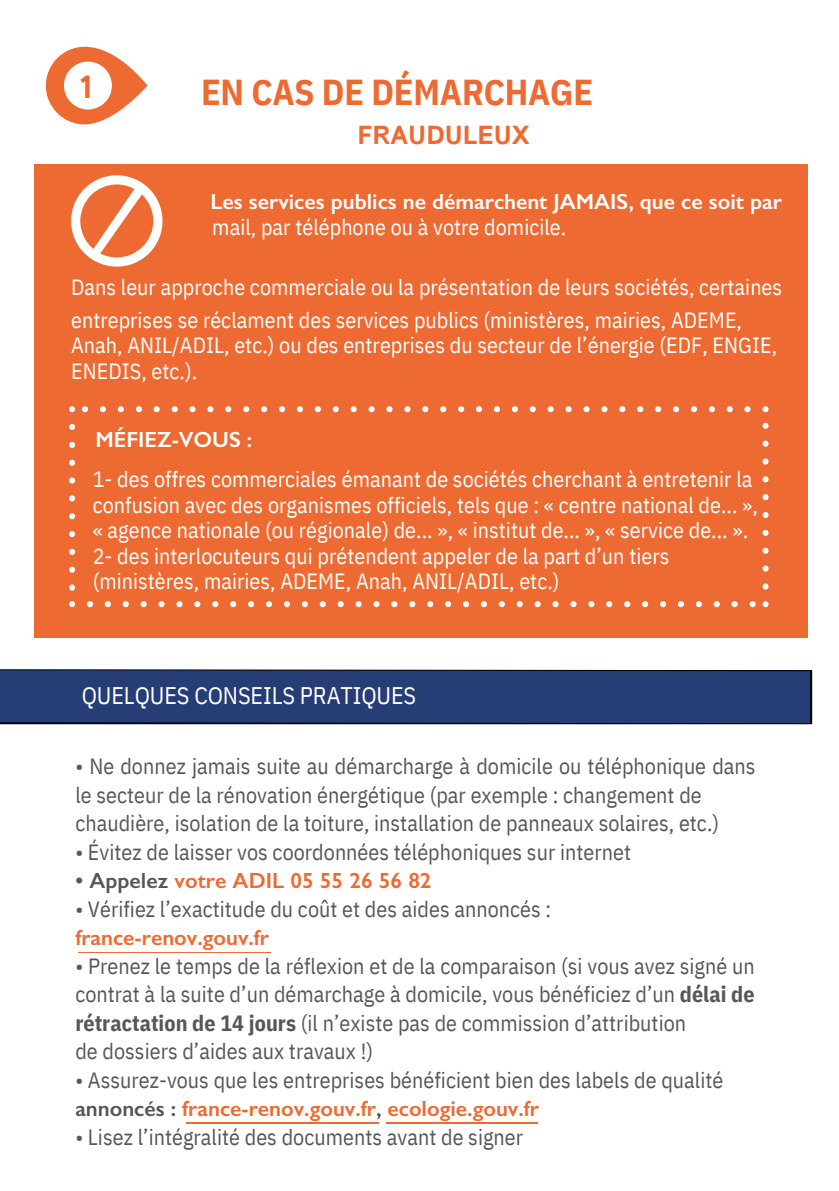
<style>
.page{position:relative;width:839px;height:1191px;background:#fff}
.page>*{position:absolute;margin:0;border:0;box-sizing:border-box;transform-origin:0 0}
.t1{font:700 36px "IBM Plex Sans Cond";letter-spacing:-.005em;color:#ed6a32}
.t2{font:700 32px "Istok";color:#ed6a32}
.t3{font:700 26px "Istok";color:#ed6a32}
.t4{font:24px "IBM Plex Sans Cond";letter-spacing:-.005em;color:#fff}
.t5{font:22px/28.4px "IBM Plex Sans Cond";color:#575756}
.t6{font:22px/25.6px "IBM Plex Sans Cond";color:#fff}
.t7{font:600 22px "Gill Sans";color:#ed6a32}
.t8{font:600 22px "Gill Sans";color:#fff}
.s1{color:#575756}
.s2{font-weight:700}
</style>
<div class="page">
<svg style="left:0;top:669px;width:812px;height:55px;background:#273c71"></svg>
<svg style="left:46px;top:47px;width:101px;height:77px;fill:#ed6a32"></svg>
<div style="left:64px;top:62px;width:48px;height:48px;background:#fff;border-radius:50%"></div>
<div style="left:34px;top:165px;width:773px;height:473px;background:#ed6a32"></div>
<svg style="left:71px;top:175px;width:91px;height:92px"></svg>
<svg style="left:69px;top:406px;width:699px;height:201px"></svg>
<hr style="left:78px;top:952px;width:192px;height:1px;background:#ed6a32">
<hr style="left:186px;top:1122px;width:192px;height:1px;background:#ed6a32">
<hr style="left:387px;top:1122px;width:150px;height:1px;background:#ed6a32">
<p class="t2" style="left:78px;top:74px;width:16px">1</p>
<p class="t1" style="left:201px;top:68px;width:393px">EN CAS DE DÉMARCHAGE</p>
<p class="t3" style="left:357px;top:124px;width:174px">FRAUDULEUX</p>
<p class="t8" style="left:210px;top:188px;width:573px">Les services publics ne démarchent JAMAIS, que ce soit par</p>
<p class="t6" style="left:212px;top:213px;width:355px">mail, par téléphone ou à votre domicile.</p>
<p class="t6" style="left:71px;top:273px;width:712px">Dans leur approche commerciale ou la présentation de leurs sociétés, certaines</p>
<p class="t6" style="left:71px;top:306px;width:672px">entreprises se réclament des services publics (ministères, mairies, ADEME,</p>
<p class="t6" style="left:71px;top:332px;width:707px">Anah, ANIL/ADIL, etc.) ou des entreprises du secteur de l’énergie (EDF, ENGIE,</p>
<p class="t6" style="left:71px;top:357px;width:128px">ENEDIS, etc.).</p>
<p class="t8" style="left:95px;top:427px;width:158px">MÉFIEZ-VOUS :</p>
<p class="t6" style="left:93px;top:466px;width:666px">1- des offres commerciales émanant de sociétés cherchant à entretenir la confusion avec des organismes officiels, tels que : « centre national de... », « agence nationale (ou régionale) de... », « institut de... », « service de... ».</p>
<p class="t6" style="left:93px;top:543px;width:578px">2- des interlocuteurs qui prétendent appeler de la part d’un tiers</p>
<p class="t6" style="left:93px;top:568px;width:468px">(ministères, mairies, ADEME, Anah, ANIL/ADIL, etc.)</p>
<p class="t4" style="left:82px;top:680px;width:336px">QUELQUES CONSEILS PRATIQUES</p>
<p class="t5" style="left:75px;top:752px;width:681px">• Ne donnez jamais suite au démarcharge à domicile ou téléphonique dans le secteur de la rénovation énergétique (par exemple : changement de</p>
<p class="t5" style="left:75px;top:809px;width:645px">chaudière, isolation de la toiture, installation de panneaux solaires, etc.)</p>
<p class="t5" style="left:75px;top:838px;width:557px">• Évitez de laisser vos coordonnées téléphoniques sur internet</p>
<p class="t7" style="left:75px;top:868px;width:358px"><span class="s1">• Appelez</span> votre ADIL 05 55 26 56 82</p>
<p class="t5" style="left:75px;top:895px;width:477px">• Vérifiez l’exactitude du coût et des aides annoncés :</p>
<p class="t7" style="left:75px;top:925px;width:195px">france-renov.gouv.fr</p>
<p class="t5" style="left:75px;top:952px;width:681px;text-align:justify">• Prenez le temps de la réflexion et de la comparaison (si vous avez signé un contrat à la suite d’un démarchage à domicile, vous bénéficiez d’un <span class="s2">délai de rétractation de 14 jours</span> (il n’existe pas de commission d’attribution</p>
<p class="t5" style="left:75px;top:1037px;width:299px">de dossiers d’aides aux travaux !)</p>
<p class="t5" style="left:75px;top:1066px;width:649px">• Assurez-vous que les entreprises bénéficient bien des labels de qualité</p>
<p class="t7" style="left:75px;top:1096px;width:465px"><span class="s1">annoncés :</span> france-renov.gouv.fr<span class="s1">,</span> ecologie.gouv.fr</p>
<p class="t5" style="left:75px;top:1123px;width:449px">• Lisez l’intégralité des documents avant de signer</p>
</div>
